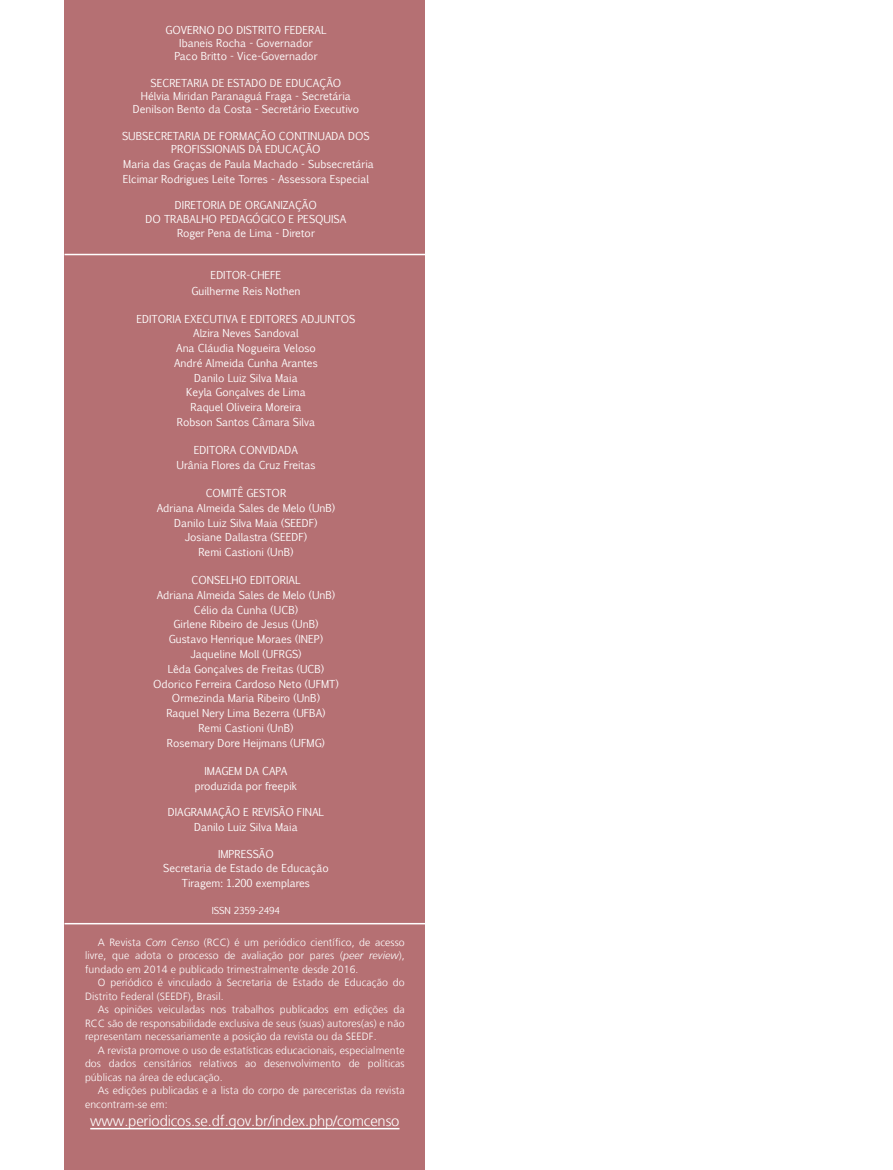
<style>
.page{position:relative;width:893px;height:1170px;background:#fff}
.page>*{position:absolute;margin:0;border:0;box-sizing:border-box;transform-origin:0 0}
.t1{font:300 14.85px "Frutiger LT";letter-spacing:-.01em;color:#fff}
.t2{font:10.5px/13.2px "Euphemia CAS";color:#fff;text-align:center}
.t3{font:300 10.5px/13.5px "Frutiger LT";letter-spacing:.01em;color:#fff;text-align:justify}
.t4{font:10.5px "Euphemia CAS";color:#fff}
.t5{font:9.15px "Euphemia CAS";color:#fff}
.s1{font-style:inherit}
.s2{font-style:italic}
</style>
<div class="page">
<div style="left:65px;top:0;width:360px;height:1169px;background:#b57073"></div>
<hr style="left:65px;top:922px;width:360px;height:2px;background:#fff">
<hr style="left:90px;top:1127px;width:309px;height:2px;background:#fff">
<hr style="left:65px;top:254px;width:360px;height:1px;background:#fff">
<p class="t2" style="left:165px;top:23px;width:162px">GOVERNO DO DISTRITO FEDERAL</p>
<p class="t2" style="left:179px;top:36px;width:135px">Ibaneis Rocha - Governador</p>
<p class="t2" style="left:174px;top:50px;width:145px">Paco Britto - Vice-Governador</p>
<p class="t2" style="left:151px;top:76px;width:192px">SECRETARIA DE ESTADO DE EDUCAÇÃO</p>
<p class="t2" style="left:141px;top:89px;width:211px">Hélvia Miridan Paranaguá Fraga - Secretária</p>
<p class="t2" style="left:133px;top:103px;width:228px">Denilson Bento da Costa - Secretário Executivo</p>
<p class="t2" style="left:122px;top:129px;width:249px">SUBSECRETARIA DE FORMAÇÃO CONTINUADA DOS<br>PROFISSIONAIS DA EDUCAÇÃO</p>
<p class="t2" style="left:123px;top:157px;width:252px">Maria das Graças de Paula Machado - Subsecretária</p>
<p class="t2" style="left:123px;top:172px;width:247px">Elcimar Rodrigues Leite Torres - Assessora Especial</p>
<p class="t2" style="left:175px;top:199px;width:143px">DIRETORIA DE ORGANIZAÇÃO</p>
<p class="t2" style="left:146px;top:212px;width:202px">DO TRABALHO PEDAGÓGICO E PESQUISA</p>
<p class="t2" style="left:177px;top:227px;width:139px">Roger Pena de Lima - Diretor</p>
<p class="t2" style="left:211px;top:268px;width:72px">EDITOR-CHEFE</p>
<p class="t2" style="left:191px;top:284px;width:111px">Guilherme Reis Nothen</p>
<p class="t2" style="left:137px;top:312px;width:220px">EDITORIA EXECUTIVA E <span class="s1">EDITORES ADJUNTOS</span></p>
<p class="t2" style="left:193px;top:327px;width:107px">Alzira Neves Sandoval</p>
<p class="t2" style="left:176px;top:341px;width:141px">Ana Cláudia Nogueira Veloso</p>
<p class="t2" style="left:174px;top:356px;width:145px">André Almeida Cunha Arantes</p>
<p class="t2" style="left:194px;top:371px;width:105px">Danilo Luiz Silva Maia</p>
<p class="t2" style="left:186px;top:386px;width:121px">Keyla Gonçalves de Lima</p>
<p class="t2" style="left:190px;top:400px;width:113px">Raquel Oliveira Moreira</p>
<p class="t2" style="left:177px;top:415px;width:140px">Robson Santos Câmara Silva</p>
<p class="t4" style="left:194px;top:442px;width:105px">EDITORA CONVIDADA</p>
<p class="t2" style="left:176px;top:458px;width:140px">Urânia Flores da Cruz Freitas</p>
<p class="t4" style="left:206px;top:485px;width:82px">COMITÊ GESTOR</p>
<p class="t2" style="left:157px;top:501px;width:180px">Adriana Almeida Sales de Melo (UnB)</p>
<p class="t2" style="left:174px;top:516px;width:145px">Danilo Luiz Silva Maia (SEEDF)</p>
<p class="t2" style="left:185px;top:530px;width:124px">Josiane Dallastra (SEEDF)</p>
<p class="t2" style="left:198px;top:545px;width:97px">Remi Castioni (UnB)</p>
<p class="t2" style="left:191px;top:573px;width:110px">CONSELHO EDITORIAL</p>
<p class="t2" style="left:157px;top:588px;width:180px">Adriana Almeida Sales de Melo (UnB)</p>
<p class="t2" style="left:194px;top:603px;width:106px">Célio da Cunha (UCB)</p>
<p class="t2" style="left:174px;top:618px;width:146px">Girlene Ribeiro de Jesus (UnB)</p>
<p class="t2" style="left:169px;top:632px;width:156px">Gustavo Henrique Moraes (INEP)</p>
<p class="t2" style="left:190px;top:647px;width:113px">Jaqueline Moll (UFRGS)</p>
<p class="t2" style="left:168px;top:662px;width:158px">Lêda Gonçalves de Freitas (UCB)</p>
<p class="t2" style="left:153px;top:677px;width:187px">Odorico Ferreira Cardoso Neto (UFMT)</p>
<p class="t2" style="left:172px;top:691px;width:150px">Ormezinda Maria Ribeiro (UnB)</p>
<p class="t2" style="left:166px;top:706px;width:161px">Raquel Nery Lima Bezerra (UFBA)</p>
<p class="t2" style="left:198px;top:721px;width:97px">Remi Castioni (UnB)</p>
<p class="t2" style="left:167px;top:736px;width:159px">Rosemary Dore Heijmans (UFMG)</p>
<p class="t4" style="left:204px;top:763px;width:84px">IMAGEM DA CAPA</p>
<p class="t2" style="left:195px;top:779px;width:104px">produzida por freepik</p>
<p class="t2" style="left:168px;top:805px;width:158px">DIAGRAMAÇÃO E REVISÃO FINAL</p>
<p class="t2" style="left:194px;top:820px;width:105px">Danilo Luiz Silva Maia</p>
<p class="t2" style="left:218px;top:846px;width:57px">IMPRESSÃO</p>
<p class="t2" style="left:163px;top:861px;width:167px">Secretaria de Estado de Educação</p>
<p class="t2" style="left:182px;top:876px;width:130px">Tiragem: 1.200 exemplares</p>
<p class="t5" style="left:212px;top:903px;width:70px">ISSN 2359-2494</p>
<p class="t3" style="left:85px;top:935px;width:321px;text-indent:13px">A Revista <span class="s2">Com Censo</span> (RCC) é um periódico científico, de acesso livre, que adota o processo de avaliação por pares (<span class="s2">peer review</span>), fundado em 2014 e publicado trimestralmente desde 2016.</p>
<p class="t3" style="left:85px;top:975px;width:321px;text-indent:13px">O periódico é vinculado à Secretaria de Estado de Educação do<br>Distrito Federal (SEEDF), Brasil.</p>
<p class="t3" style="left:85px;top:1002px;width:321px;text-indent:13px">As opiniões veiculadas nos trabalhos publicados em edições da RCC são de responsabilidade exclusiva de seus (suas) autores(as) e não representam necessariamente a posição da revista ou da SEEDF.</p>
<p class="t3" style="left:85px;top:1043px;width:321px;text-indent:13px">A revista promove o uso de estatísticas educacionais, especialmente dos dados censitários relativos ao desenvolvimento de políticas públicas na área de educação.</p>
<p class="t3" style="left:85px;top:1083px;width:321px;text-indent:13px">As edições publicadas e a lista do corpo de pareceristas da revista encontram-se em:</p>
<p class="t1" style="left:90px;top:1111px;width:311px">www.periodicos.se.df.gov.br/index.php/comcenso</p>
</div>
